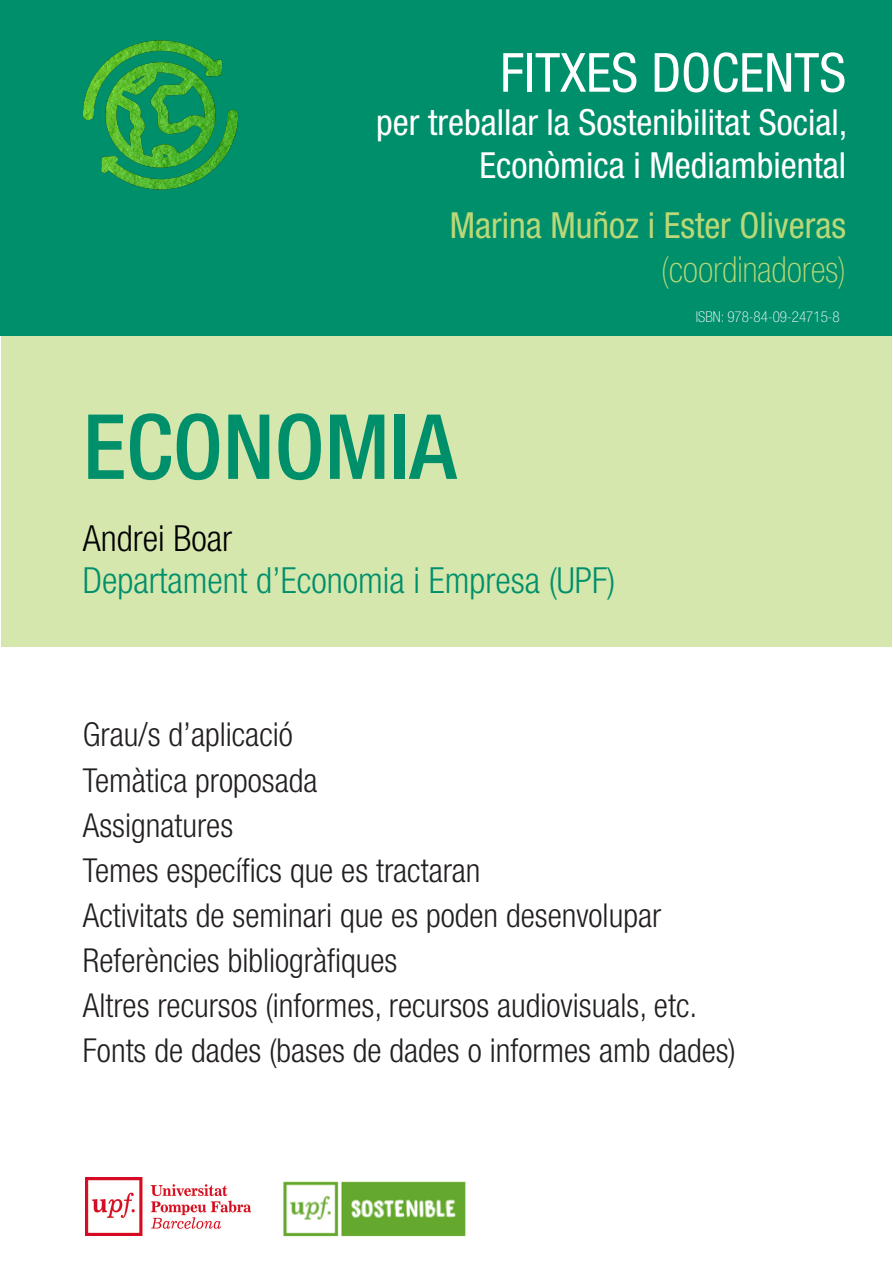
<style>
.page{position:relative;width:893px;height:1263px;background:#fff}
.page>*{position:absolute;margin:0;border:0;box-sizing:border-box;transform-origin:0 0}
.cos_de_text{font:500 condensed 90px "Helvetica Neue LT Std";color:#008f6b}
.t1{font:condensed 54px "Helvetica Neue LT Std";color:#fff}
.t2{font:condensed 36px "Helvetica Neue LT Std";color:#fff}
.t3{font:condensed 36px/43.2px "Helvetica Neue LT Std";color:#bad877;text-align:right}
.cos_de_text-2{font:300 condensed 36px "Helvetica Neue LT Std";color:#008f6b}
.cos_de_text-3{font:300 condensed 36px "Helvetica Neue LT Std";color:#000}
.cos_de_text-4{font:300 condensed 33px "Helvetica Neue LT Std";color:#231f20}
.t4{font:100 condensed 15px "Helvetica Neue LT Std";color:#fff}
.s1{font-weight:100}
</style>
<div class="page">
<div style="left:1px;top:0;width:890px;height:646px;background:#d5e7ad"></div>
<div style="left:0;top:0;width:892px;height:336px;background:#008f6b"></div>
<img style="left:83px;top:40px;width:155px;height:149px">
<img style="left:85px;top:1178px;width:166px;height:57px">
<img style="left:283px;top:1181px;width:183px;height:56px">
<p class="t1" style="left:500px;top:41px;width:348px">FITXES DOCENTS</p>
<p class="t2" style="left:376px;top:101px;width:473px">per treballar la Sostenibilitat Social,</p>
<p class="t2" style="left:480px;top:145px;width:368px">Econòmica i Mediambiental</p>
<p class="t3" style="left:450px;top:204px;width:398px">Marina Muñoz i Ester Oliveras <span class="s1">(coordinadores)</span></p>
<p class="cos_de_text" style="left:83px;top:393px;width:375px">ECONOMIA</p>
<p class="cos_de_text-3" style="left:83px;top:517px;width:151px">Andrei Boar</p>
<p class="cos_de_text-2" style="left:83px;top:559px;width:534px">Departament d’Economia i Empresa (UPF)</p>
<p class="t4" style="left:696px;top:308px;width:146px">ISBN: 978-84-09-24715-8</p>
<p class="cos_de_text-4" style="left:83px;top:716px;width:212px">Grau/s d’aplicació</p>
<p class="cos_de_text-4" style="left:83px;top:761px;width:236px">Temàtica proposada</p>
<p class="cos_de_text-4" style="left:83px;top:806px;width:152px">Assignatures</p>
<p class="cos_de_text-4" style="left:83px;top:851px;width:399px">Temes específics que es tractaran</p>
<p class="cos_de_text-4" style="left:83px;top:896px;width:580px">Activitats de seminari que es poden desenvolupar</p>
<p class="cos_de_text-4" style="left:83px;top:941px;width:316px">Referències bibliogràfiques</p>
<p class="cos_de_text-4" style="left:83px;top:986px;width:616px">Altres recursos (informes, recursos audiovisuals, etc.</p>
<p class="cos_de_text-4" style="left:83px;top:1031px;width:654px">Fonts de dades (bases de dades o informes amb dades)</p>
</div>
